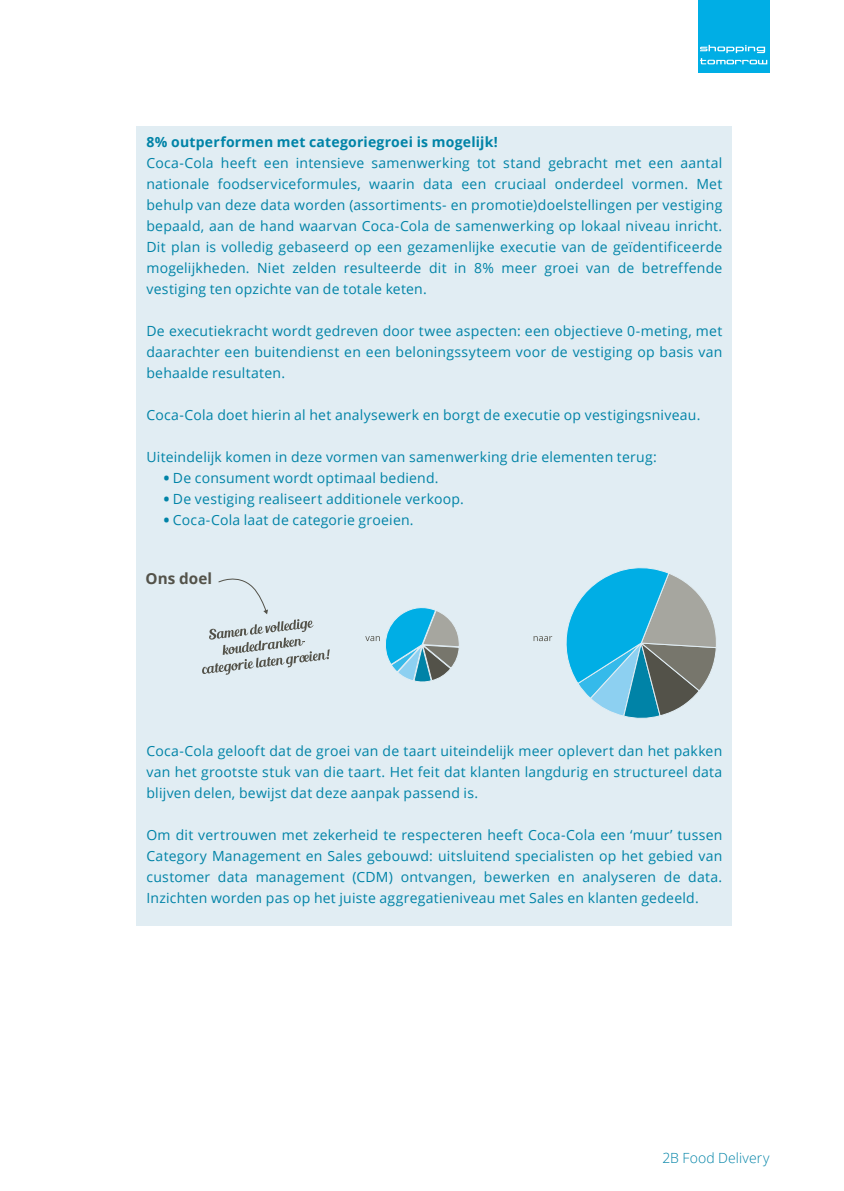
<style>
.page{position:relative;width:844px;height:1191px;background:#fff}
.page>*{position:absolute;margin:0;border:0;box-sizing:border-box;transform-origin:0 0}
.t1{font:700 15.22px "Open Sans";color:#535249}
.t2{font:14px/21px "Open Sans";letter-spacing:.015em;color:#0083a7;text-align:justify}
.t3{font:700 14px "Open Sans";letter-spacing:.015em;color:#0083a7}
.t4{font:300 14px "Open Sans";letter-spacing:.01em;color:#0083a7}
.s1{font-weight:800}
</style>
<div class="page">
<div style="left:697px;top:0;width:72px;height:72px;background:#00aee5"></div>
<svg style="left:700px;top:45px;width:67px;height:19px"></svg>
<div style="left:136px;top:126px;width:596px;height:799px;background:#e1edf3"></div>
<svg style="left:533px;top:567px;width:183px;height:152px"></svg>
<svg style="left:202px;top:578px;width:127px;height:97px"></svg>
<svg style="left:365px;top:607px;width:94px;height:75px"></svg>
<p class="t3" style="left:146px;top:132px;width:353px">8% outperformen met categoriegroei is mogelijk!</p>
<p class="t2" style="left:146px;top:152px;width:577px">Coca-Cola heeft een intensieve samenwerking tot stand gebracht met een aantal nationale foodserviceformules, waarin data een cruciaal onderdeel vormen. Met behulp van deze data worden (assortiments- en promotie)doelstellingen per vestiging bepaald, aan de hand waarvan Coca-Cola de samenwerking op lokaal niveau inricht.<br>Dit plan is volledig gebaseerd op een gezamenlijke executie van de geïdentificeerde mogelijkheden. Niet zelden resulteerde dit in 8% meer groei van de betreffende vestiging ten opzichte van de totale keten.</p>
<p class="t2" style="left:146px;top:320px;width:577px">De executiekracht wordt gedreven door twee aspecten: een objectieve 0-meting, met daarachter een buitendienst en een beloningssyteem voor de vestiging op basis van behaalde resultaten.</p>
<p class="t2" style="left:146px;top:404px;width:555px">Coca-Cola doet hierin al het analysewerk en borgt de executie op vestigingsniveau.</p>
<p class="t2" style="left:146px;top:446px;width:511px">Uiteindelijk komen in deze vormen van samenwerking drie elementen terug:</p>
<p class="t2" style="left:164px;top:467px;width:276px"><span class="s1">•</span> De consument wordt optimaal bediend.</p>
<p class="t2" style="left:164px;top:488px;width:301px"><span class="s1">•</span> De vestiging realiseert additionele verkoop.</p>
<p class="t2" style="left:164px;top:509px;width:251px"><span class="s1">•</span> Coca-Cola laat de categorie groeien.</p>
<p class="t1" style="left:145px;top:567px;width:68px">Ons doel</p>
<p class="t2" style="left:146px;top:740px;width:577px">Coca-Cola gelooft dat de groei van de taart uiteindelijk meer oplevert dan het pakken van het grootste stuk van die taart. Het feit dat klanten langdurig en structureel data blijven delen, bewijst dat deze aanpak passend is.</p>
<p class="t2" style="left:146px;top:824px;width:577px">Om dit vertrouwen met zekerheid te respecteren heeft Coca-Cola een ‘muur’ tussen Category Management en Sales gebouwd: uitsluitend specialisten op het gebied van customer data management (CDM) ontvangen, bewerken en analyseren de data.<br>Inzichten worden pas op het juiste aggregatieniveau met Sales en klanten gedeeld.</p>
<p class="t4" style="left:662px;top:1148px;width:109px">2B Food Delivery</p>
</div>
